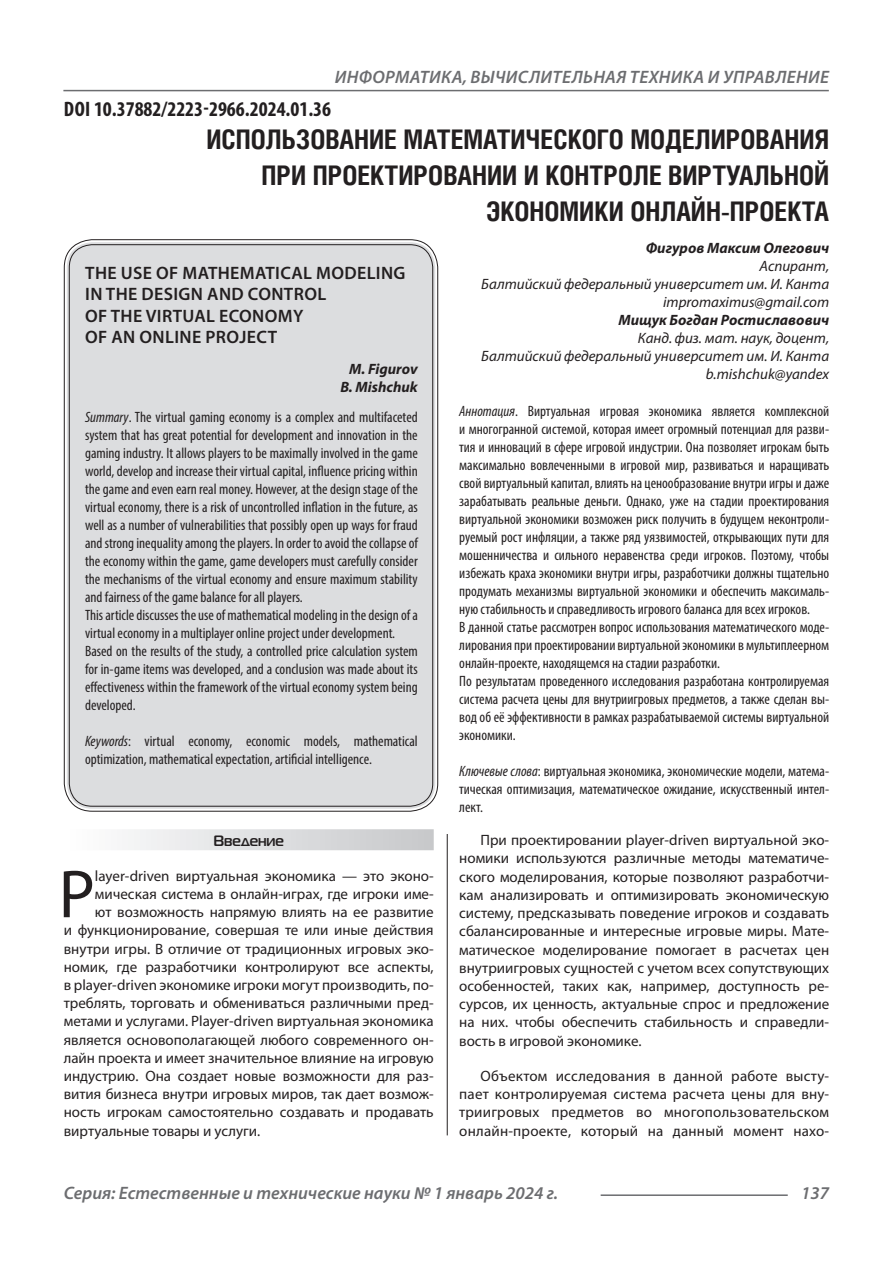
<style>
.page{position:relative;width:893px;height:1263px;background:#fff}
.page>*{position:absolute;margin:0;border:0;box-sizing:border-box;transform-origin:0 0}
.Статья_текст_первый{font:68.4px "Myriad Pro";color:#231f20}
.Статья_название{font:700 27px/36px "Helios Cond C";color:#231f20;text-align:right}
.ДОИ{font:700 condensed 21px "Myriad Pro";color:#231f20}
.t1{font:italic 600 18px "Myriad Pro";letter-spacing:.005em;color:#6c6d70}
.Статья_название_англ{font:600 18px/21.6px "Myriad Pro";letter-spacing:.02em;color:#231f20}
.Статья_аннотация_тек{font:condensed 15px/18px "Myriad Pro";color:#231f20;text-align:justify}
.Статья_аннотация_анг{font:condensed 15px/18px "Myriad Pro";color:#231f20;text-align:justify}
.Статья_текст{font:15px/18.3px "Myriad Pro";letter-spacing:.005em;color:#231f20;text-align:justify}
.Статья_текст_первый-2{font:15px "Myriad Pro";color:#231f20}
.Статья_автор_инфо{font:italic 15px/18px "Myriad Pro";color:#231f20;text-align:right}
.Статья_автор_инфо-2{font:italic 700 15px "Myriad Pro";color:#231f20}
.Статья_автор_англ{font:italic 700 15px "Myriad Pro";color:#231f20}
.Статья_подзаголовок{font:700 15px "Magistral C";color:#231f20}
.s1{font-style:italic}
</style>
<div class="page">
<hr style="left:447px;top:128px;width:1px;height:1007px;background:#231f20">
<hr style="left:63px;top:90px;width:766px;height:1px;background:#6c6d70">
<hr style="left:601px;top:1194px;width:187px;height:2px;background:#6c6d70">
<div style="left:443px;top:128px;width:10px;height:706px;background:#fff"></div>
<div style="left:67px;top:242px;width:368px;height:567px;background:#dcdddf;border-radius:26px"></div>
<div style="left:64px;top:829px;width:370px;height:21px;background:linear-gradient(to right,#fefeff,#c6c8ca)"></div>
<p class="t1" style="left:335px;top:66px;width:496px">ИНФОРМАТИКА, ВЫЧИСЛИТЕЛЬНАЯ ТЕХНИКА И УПРАВЛЕНИЕ</p>
<p class="ДОИ" style="left:64px;top:96px;width:269px">DOI 10.37882/2223-2966.2024.01.36</p>
<p class="Статья_название" style="left:206px;top:121px;width:624px">ИСПОЛЬЗОВАНИЕ МАТЕМАТИЧЕСКОГО МОДЕЛИРОВАНИЯ<br>ПРИ ПРОЕКТИРОВАНИИ И КОНТРОЛЕ ВИРТУАЛЬНОЙ<br>ЭКОНОМИКИ ОНЛАЙН-ПРОЕКТА</p>
<p class="Статья_автор_инфо-2" style="left:646px;top:238px;width:185px">Фигуров Максим Олегович</p>
<p class="Статья_автор_инфо" style="left:481px;top:256px;width:349px">Аспирант,<br>Балтийский федеральный университет им. И. Канта</p>
<p class="Статья_автор_инфо" style="left:663px;top:292px;width:168px">impromaximus@gmail.com</p>
<p class="Статья_автор_инфо-2" style="left:618px;top:310px;width:212px">Мищук Богдан Ростиславович</p>
<p class="Статья_автор_инфо" style="left:481px;top:328px;width:349px">Канд. физ. мат. наук, доцент,<br>Балтийский федеральный университет им. И. Канта</p>
<p class="Статья_автор_инфо" style="left:706px;top:364px;width:125px">b.mishchuk@yandex</p>
<p class="Статья_аннотация_тек" style="left:459px;top:401px;width:371px"><span class="s1">Аннотация</span>. Виртуальная игровая экономика является комплексной и многогранной системой, которая имеет огромный потенциал для разви&shy;тия и инноваций в сфере игровой индустрии. Она позволяет игрокам быть максимально вовлеченными в игровой мир, развиваться и наращивать свой виртуальный капитал, влиять на ценообразование внутри игры и даже зарабатывать реальные деньги. Однако, уже на стадии проектирования виртуальной экономики возможен риск получить в будущем неконтроли&shy;руемый рост инфляции, а также ряд уязвимостей, открывающих пути для мошенничества и сильного неравенства среди игроков. Поэтому, чтобы избежать краха экономики внутри игры, разработчики должны тщательно продумать механизмы виртуальной экономики и обеспечить максималь&shy;ную стабильность и справедливость игрового баланса для всех игроков.</p>
<p class="Статья_аннотация_тек" style="left:459px;top:617px;width:371px">В данной статье рассмотрен вопрос использования математического моде&shy;лирования при проектировании виртуальной экономики в мультиплеерном онлайн-проекте, находящемся на стадии разработки.</p>
<p class="Статья_аннотация_тек" style="left:459px;top:671px;width:371px">По результатам проведенного исследования разработана контролируемая система расчета цены для внутриигровых предметов, а также сделан вы&shy;вод об её эффективности в рамках разрабатываемой системы виртуальной экономики.</p>
<p class="Статья_аннотация_тек" style="left:459px;top:761px;width:371px"><span class="s1">Ключевые слова</span>: виртуальная экономика, экономические модели, матема&shy;тическая оптимизация, математическое ожидание, искусственный интел&shy;лект.</p>
<p class="Статья_название_англ" style="left:85px;top:261px;width:322px">THE USE OF MATHEMATICAL MODELING<br>IN THE DESIGN AND CONTROL<br>OF THE VIRTUAL ECONOMY<br>OF AN ONLINE PROJECT</p>
<p class="Статья_автор_англ" style="left:349px;top:359px;width:70px">M. Figurov</p>
<p class="Статья_автор_англ" style="left:340px;top:377px;width:79px">B. Mishchuk</p>
<p class="Статья_аннотация_анг" style="left:85px;top:408px;width:334px"><span class="s1">Summary</span>. The virtual gaming economy is a complex and multifaceted system that has great potential for development and innovation in the gaming industry. It allows players to be maximally involved in the game world, develop and increase their virtual capital, influence pricing within the game and even earn real money. However, at the design stage of the virtual economy, there is a risk of uncontrolled inflation in the future, as well as a number of vulnerabilities that possibly open up ways for fraud and strong inequality among the players. In order to avoid the collapse of the economy within the game, game developers must carefully consider the mechanisms of the virtual economy and ensure maximum stability and fairness of the game balance for all players.</p>
<p class="Статья_аннотация_анг" style="left:85px;top:606px;width:334px">This article discusses the use of mathematical modeling in the design of a virtual economy in a multiplayer online project under development.</p>
<p class="Статья_аннотация_анг" style="left:85px;top:642px;width:334px">Based on the results of the study, a controlled price calculation system for in-game items was developed, and a conclusion was made about its effectiveness within the framework of the virtual economy system being developed.</p>
<p class="Статья_аннотация_анг" style="left:85px;top:732px;width:334px"><span class="s1">Keywords</span>: virtual economy, economic models, mathematical optimization, mathematical expectation, artificial intelligence.</p>
<p class="Статья_подзаголовок" style="left:213px;top:832px;width:72px">Введение</p>
<p class="Статья_текст_первый" style="left:59px;top:852px;width:38px">P</p>
<p class="Статья_текст_первый-2" style="left:95px;top:867px;width:340px">layer-driven виртуальная экономика — это эконо-</p>
<p class="Статья_текст_первый-2" style="left:95px;top:885px;width:340px">мическая система в онлайн-играх, где игроки име-</p>
<p class="Статья_текст_первый-2" style="left:95px;top:903px;width:340px">ют возможность напрямую влиять на ее развитие</p>
<p class="Статья_текст_первый-2" style="left:64px;top:921px;width:371px">и функционирование, совершая те или иные действия</p>
<p class="Статья_текст_первый-2" style="left:64px;top:939px;width:371px">внутри игры. В отличие от традиционных игровых эко-</p>
<p class="Статья_текст_первый-2" style="left:64px;top:957px;width:371px">номик, где разработчики контролируют все аспекты,</p>
<p class="Статья_текст_первый-2" style="left:64px;top:976px;width:371px">в player-driven экономике игроки могут производить, по-</p>
<p class="Статья_текст_первый-2" style="left:64px;top:994px;width:371px">треблять, торговать и обмениваться различными пред-</p>
<p class="Статья_текст_первый-2" style="left:64px;top:1012px;width:371px">метами и услугами. Player-driven виртуальная экономика</p>
<p class="Статья_текст_первый-2" style="left:64px;top:1030px;width:371px">является основополагающей любого современного он-</p>
<p class="Статья_текст_первый-2" style="left:64px;top:1048px;width:371px">лайн проекта и имеет значительное влияние на игровую</p>
<p class="Статья_текст_первый-2" style="left:64px;top:1067px;width:371px">индустрию. Она создает новые возможности для раз-</p>
<p class="Статья_текст_первый-2" style="left:64px;top:1085px;width:371px">вития бизнеса внутри игровых миров, так дает возмож-</p>
<p class="Статья_текст_первый-2" style="left:64px;top:1103px;width:371px">ность игрокам самостоятельно создавать и продавать</p>
<p class="Статья_текст_первый-2" style="left:64px;top:1121px;width:198px">виртуальные товары и услуги.</p>
<p class="Статья_текст" style="left:459px;top:831px;width:371px;text-indent:21px">При проектировании player-driven виртуальной эко&shy;номики используются различные методы математиче&shy;ского моделирования, которые позволяют разработчи&shy;кам анализировать и оптимизировать экономическую систему, предсказывать поведение игроков и создавать сбалансированные и интересные игровые миры. Мате&shy;матическое моделирование помогает в расчетах цен внутриигровых сущностей с учетом всех сопутствующих особенностей, таких как, например, доступность ре&shy;сурсов, их ценность, актуальные спрос и предложение на них. чтобы обеспечить стабильность и справедли&shy;вость в игровой экономике.</p>
<p class="Статья_текст" style="left:459px;top:1066px;width:371px;text-indent:21px">Объектом исследования в данной работе высту&shy;пает контролируемая система расчета цены для вну&shy;триигровых предметов во многопользовательском онлайн-проекте, который на данный момент нахо-</p>
<p class="t1" style="left:64px;top:1182px;width:496px">Серия: Естественные и технические науки № 1 январь 2024 г.</p>
<p class="t1" style="left:801px;top:1182px;width:30px">137</p>
</div>
